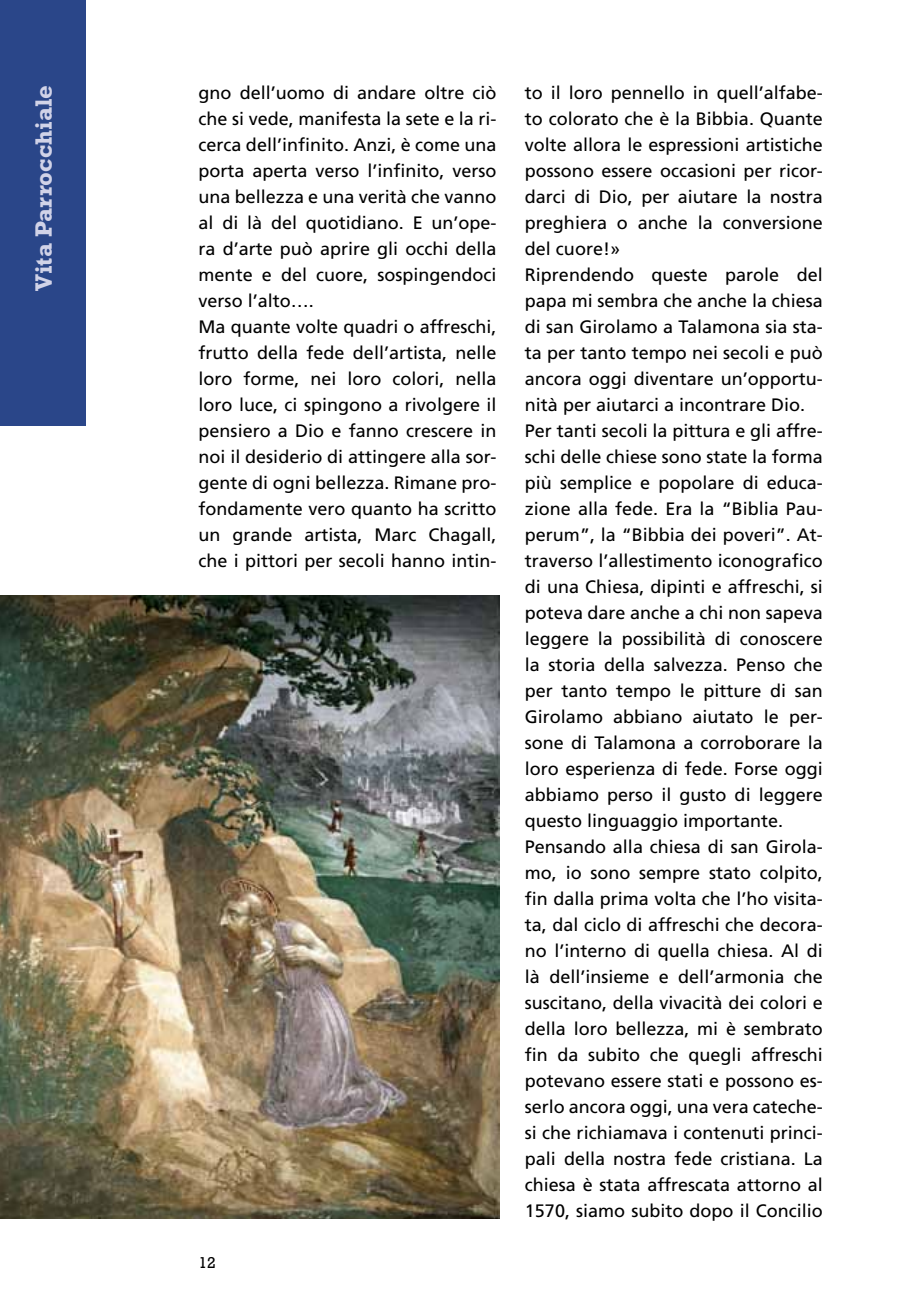
<style>
.page{position:relative;width:908px;height:1304px;background:#fff}
.page>*{position:absolute;margin:0;border:0;box-sizing:border-box;transform-origin:0 0}
.t1{font:700 24px "Rockwell";color:#d1d3e8}
.t2{font:18px/26px "Frutiger";color:#000}
.t3{font:16px "Rockwell";color:#000}
</style>
<div class="page">
<img style="left:0;top:595px;width:499px;height:624px">
<div style="left:0;top:0;width:85px;height:425px;background:#2a4689"></div>
<h1 class="t1" style="left:30px;top:291px;width:207px;rotate:-90deg">Vita Parrocchiale</h1>
<p class="t2" style="left:198px;top:80px;width:299px">gno dell’uomo di andare oltre ciò che si vede, manifesta la sete e la ri&shy;cerca dell’infinito. Anzi, è come una porta aperta verso l’infinito, verso una bellezza e una verità che vanno al di là del quotidiano. E un’ope&shy;ra d’arte può aprire gli occhi della mente e del cuore, sospingendoci verso l’alto….<br>Ma quante volte quadri o affreschi, frutto della fede dell’artista, nelle loro forme, nei loro colori, nella loro luce, ci spingono a rivolgere il pensiero a Dio e fanno crescere in noi il desiderio di attingere alla sor&shy;gente di ogni bellezza. Rimane pro&shy;fondamente vero quanto ha scritto un grande artista, Marc Chagall, che i pittori per secoli hanno intin-</p>
<p class="t2" style="left:524px;top:79px;width:299px">to il loro pennello in quell’alfabe&shy;to colorato che è la Bibbia. Quante volte allora le espressioni artistiche possono essere occasioni per ricor&shy;darci di Dio, per aiutare la nostra preghiera o anche la conversione del cuore!»<br>Riprendendo queste parole del papa mi sembra che anche la chiesa di san Girolamo a Talamona sia sta&shy;ta per tanto tempo nei secoli e può ancora oggi diventare un’opportu&shy;nità per aiutarci a incontrare Dio.<br>Per tanti secoli la pittura e gli affre&shy;schi delle chiese sono state la forma più semplice e popolare di educa&shy;zione alla fede. Era la “Biblia Pau&shy;perum”, la “Bibbia dei poveri”. At&shy;traverso l’allestimento iconografico di una Chiesa, dipinti e affreschi, si poteva dare anche a chi non sapeva leggere la possibilità di conoscere la storia della salvezza. Penso che per tanto tempo le pitture di san Girolamo abbiano aiutato le per&shy;sone di Talamona a corroborare la loro esperienza di fede. Forse oggi abbiamo perso il gusto di leggere questo linguaggio importante.<br>Pensando alla chiesa di san Girola&shy;mo, io sono sempre stato colpito, fin dalla prima volta che l’ho visita&shy;ta, dal ciclo di affreschi che decora&shy;no l’interno di quella chiesa. Al di là dell’insieme e dell’armonia che suscitano, della vivacità dei colori e della loro bellezza, mi è sembrato fin da subito che quegli affreschi potevano essere stati e possono es&shy;serlo ancora oggi, una vera cateche&shy;si che richiamava i contenuti princi&shy;pali della nostra fede cristiana. La chiesa è stata affrescata attorno al 1570, siamo subito dopo il Concilio</p>
<p class="t3" style="left:198px;top:1253px;width:19px">12</p>
</div>
